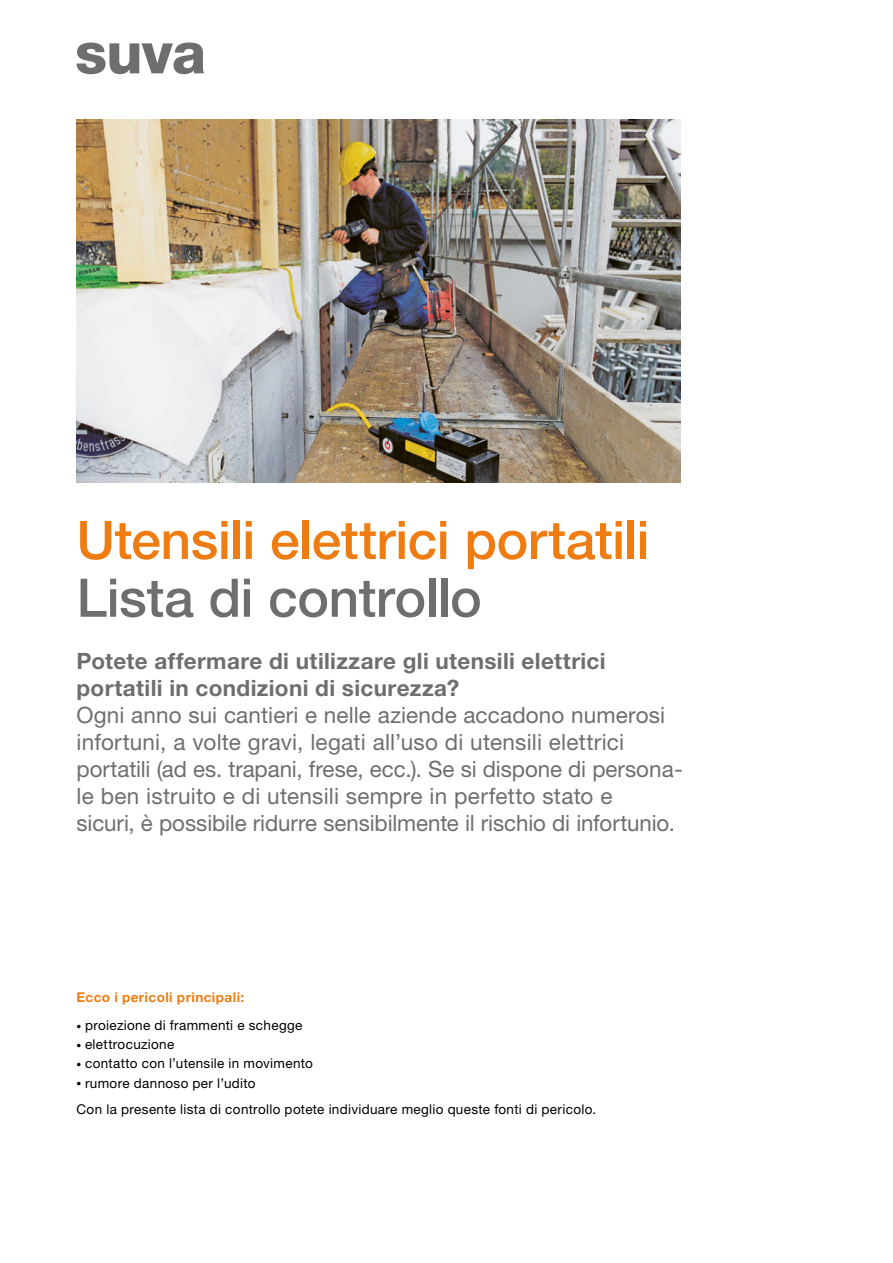
<style>
.page{position:relative;width:893px;height:1263px;background:#fff}
.page>*{position:absolute;margin:0;border:0;box-sizing:border-box;transform-origin:0 0}
.t1{font:500 53.25px "Helvetica Neue LT Std";letter-spacing:-.01em;color:#ef7c11}
.t2{font:500 53.25px "Helvetica Neue LT Std";letter-spacing:-.01em;color:#6e6e6e}
.t3{font:22.5px/27px "Helvetica Neue LT Std";letter-spacing:.005em;color:#6e6e6e}
.t4{font:700 22.5px/27px "Helvetica Neue LT Std";letter-spacing:.015em;color:#6e6e6e}
.t5{font:13.5px/26.5px "Helvetica Neue LT Std";letter-spacing:.025em;color:#000}
.t6{font:700 13.5px "Helvetica Neue LT Std";letter-spacing:.03em;color:#ef7c11}
.s1{font-weight:300;font-size:9.75px}
</style>
<div class="page">
<svg style="left:77px;top:43px;width:127px;height:31px"></svg>
<img style="left:77px;top:119px;width:603px;height:364px">
<h1 class="t1" style="left:77px;top:508px;width:574px">Utensili elettrici portatili</h1>
<h1 class="t2" style="left:77px;top:566px;width:407px">Lista di controllo</h1>
<p class="t4" style="left:77px;top:647px;width:531px">Potete affermare di utilizzare gli utensili elettrici portatili in condizioni di sicurezza?</p>
<p class="t3" style="left:77px;top:701px;width:608px">Ogni anno sui cantieri e nelle aziende accadono numerosi infortuni, a volte gravi, legati all’uso di utensili elettrici portatili (ad es. trapani, frese, ecc.). Se si dispone di persona&shy;le ben istruito e di utensili sempre in perfetto stato e<br>sicuri, è possibile ridurre sensibilmente il rischio di infortunio.</p>
<p class="t6" style="left:77px;top:989px;width:169px">Ecco i pericoli principali:</p>
<p class="t5" style="left:77px;top:1012px;width:227px"><span class="s1">•</span> proiezione di frammenti e schegge</p>
<p class="t5" style="left:77px;top:1031px;width:99px"><span class="s1">•</span> elettrocuzione</p>
<p class="t5" style="left:77px;top:1050px;width:238px"><span class="s1">•</span> contatto con l’utensile in movimento</p>
<p class="t5" style="left:77px;top:1069px;width:521px"><span class="s1">•</span> rumore dannoso per l’udito<br>Con la presente lista di controllo potete individuare meglio queste fonti di pericolo.</p>
</div>
